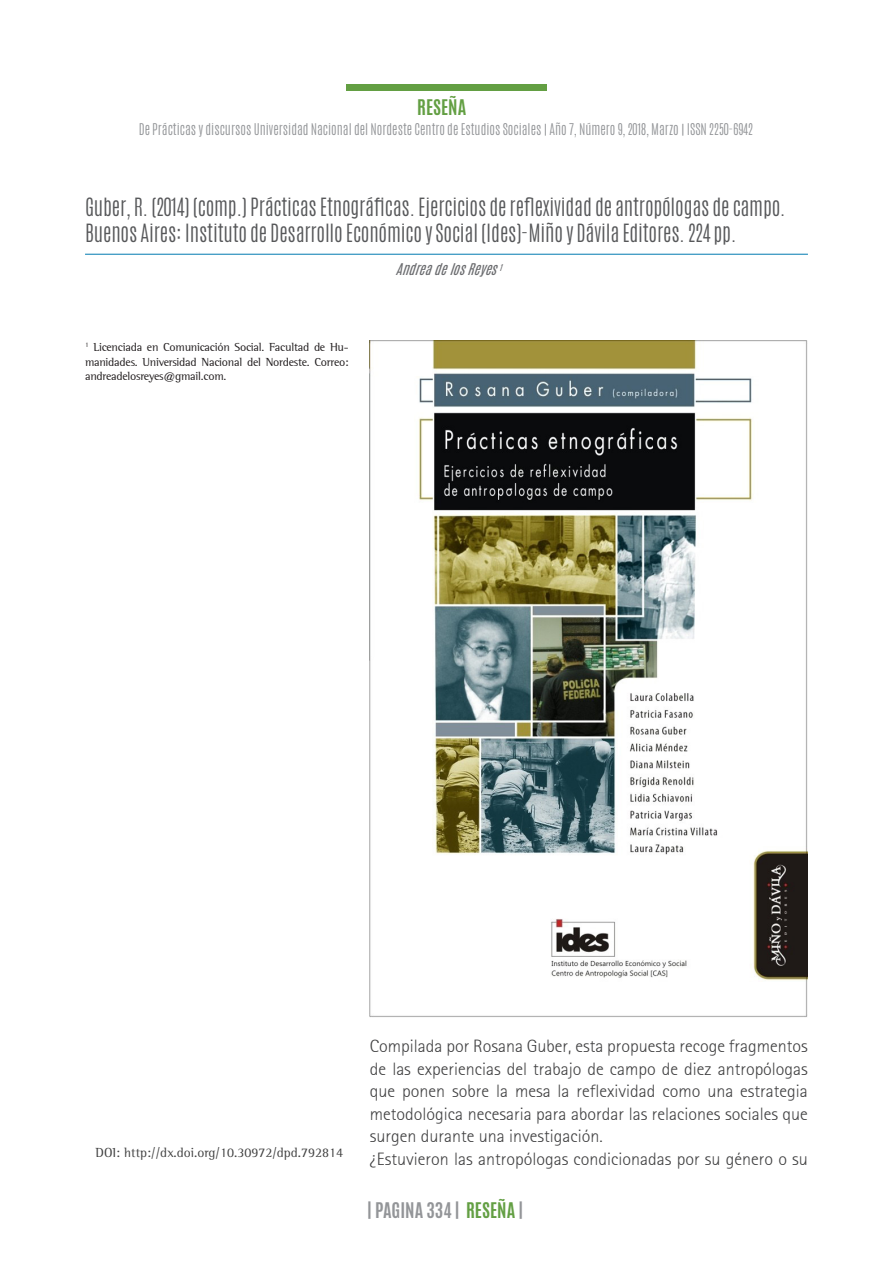
<style>
.page{position:relative;width:893px;height:1263px;background:#fff}
.page>*{position:absolute;margin:0;border:0;box-sizing:border-box;transform-origin:0 0}
.t1{font:300 21px/25.5px "Antonio";letter-spacing:-.01em;color:#57585a}
.t2{font:300 18px/22.5px "AT Rotis Sans Serif";color:#3e3e3f;text-align:justify}
.t3{font:700 18px "Antonio";color:#939598}
.t4{font:700 18px "Antonio";color:#639f43}
.t5{font:300 13.5px "Antonio";color:#939598}
.t6{font:13.5px "AT Rotis Semi Serif";color:#404040}
.t7{font:italic 13.5px "Antonio";color:#6c6d70}
.t8{font:12px/14.4px "AT Rotis Semi Serif";letter-spacing:-.02em;color:#231f20;text-align:justify}
.s1{color:#639f43}
</style>
<div class="page">
<hr style="left:85px;top:254px;width:723px;height:1px;background:#007ab0">
<div style="left:346px;top:84px;width:201px;height:6px;background:#639f43"></div>
<img style="left:370px;top:340px;width:438px;height:677px">
<p class="t4" style="left:417px;top:94px;width:51px">RESEÑA</p>
<p class="t5" style="left:139px;top:120px;width:616px">De Prácticas y discursos Universidad Nacional del Nordeste Centro de Estudios Sociales | Año 7, Número 9, 2018, Marzo | ISSN 2250-6942</p>
<p class="t1" style="left:85px;top:195px;width:702px">Guber, R. (2014) (comp.) Prácticas Etnográficas. Ejercicios de reflexividad de antropólogas de campo.<br>Buenos Aires: Instituto de Desarrollo Económico y Social (Ides)-Miño y Dávila Editores. 224 pp.</p>
<p class="t7" style="left:396px;top:260px;width:111px">AndreadelosReyes<sup>1</sup></p>
<p class="t8" style="left:85px;top:340px;width:265px"><sup>1</sup> Licenciada en Comunicación Social. Facultad de Hu&shy;manidades. Universidad Nacional del Nordeste. Correo: andreadelosreyes@gmail.com.</p>
<p class="t6" style="left:96px;top:1145px;width:249px">DOI: http://dx.doi.org/10.30972/dpd.792814</p>
<p class="t2" style="left:370px;top:1034px;width:439px">Compilada por Rosana Guber, esta propuesta recoge fragmentos de las experiencias del trabajo de campo de diez antropólogas que ponen sobre la mesa la reflexividad como una estrategia metodológica necesaria para abordar las relaciones sociales que surgen durante una investigación.</p>
<p class="t2" style="left:370px;top:1147px;width:439px">¿Estuvieron las antropólogas condicionadas por su género o su</p>
<p class="t3" style="left:367px;top:1196px;width:158px">| PAGINA 334 | <span class="s1">RESEÑA</span> |</p>
</div>
